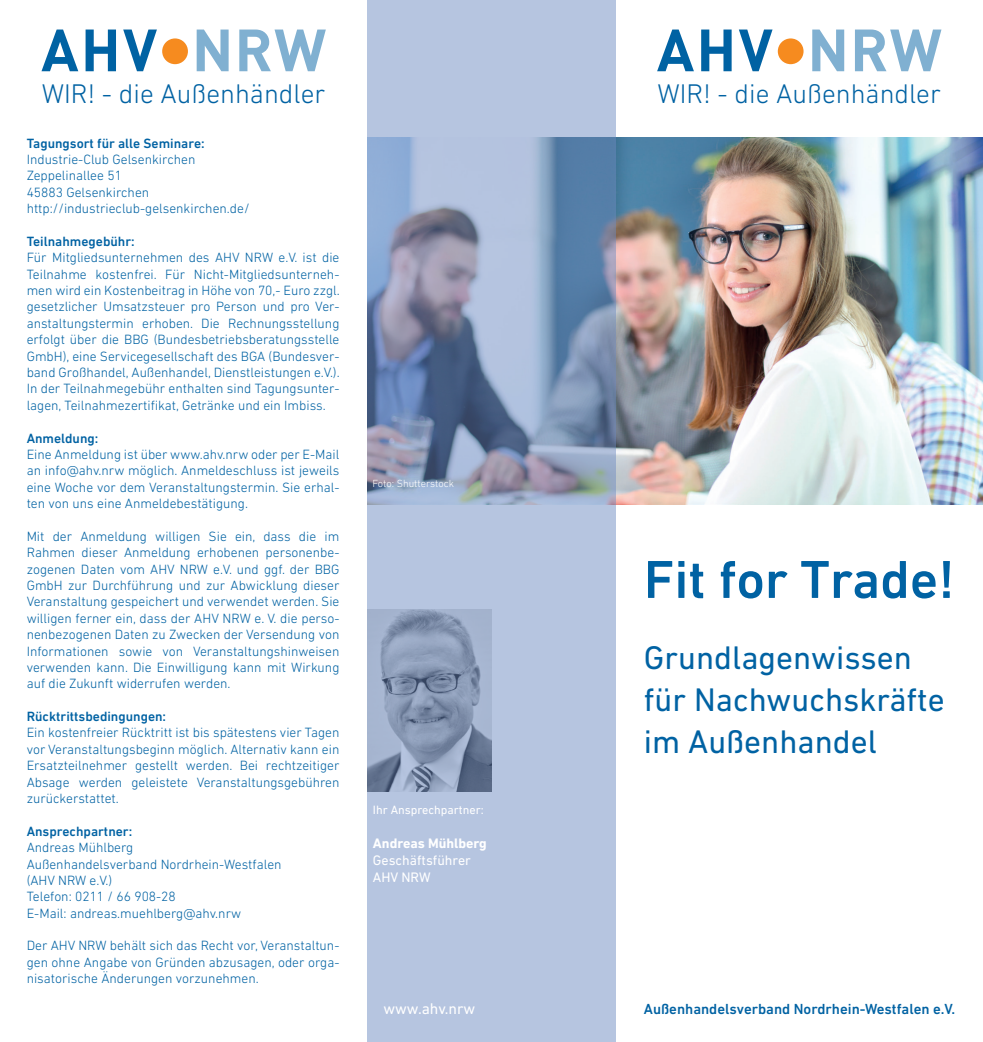
<style>
.page{position:relative;width:983px;height:1042px;background:#fff}
.page>*{position:absolute;margin:0;border:0;box-sizing:border-box;transform-origin:0 0}
.t1{font:500 54.25px "DIN Next LT Pro";color:#0062a3}
.t2{font:33.25px/42px "DIN Next LT Pro";color:#0062a3}
.t3{font:300 27.47px "DIN Next LT Pro";color:#0062a3}
.t4{font:15.75px "DIN Next LT Pro";color:#fff}
.t5{font:500 14.88px "DIN Next LT Pro";color:#0062a3}
.t6{font:14px "DIN Next LT Pro";color:#fff}
.t7{font:700 14px "DIN Next LT Pro";color:#fff}
.t8{font:300 13.65px/16.4px "DIN Next LT Pro";color:#0062a3;text-align:justify}
.t9{font:500 13.65px "DIN Next LT Pro";color:#0062a3}
.t10{font:12.25px "DIN Next LT Pro";color:#fff}
.t11{font:300 10.5px "DIN Next LT Pro";color:#fff}
</style>
<div class="page">
<img style="left:615px;top:137px;width:367px;height:368px">
<svg style="left:812px;top:30px;width:129px;height:41px"></svg>
<svg style="left:657px;top:30px;width:115px;height:41px"></svg>
<div style="left:777px;top:38px;width:26px;height:26px;background:#f68b1f;border-radius:50%"></div>
<svg style="left:197px;top:30px;width:129px;height:41px"></svg>
<svg style="left:41px;top:30px;width:116px;height:41px"></svg>
<div style="left:162px;top:38px;width:26px;height:26px;background:#f68b1f;border-radius:50%"></div>
<svg style="left:367px;top:0;width:248px;height:1042px;background:#a1b1cd"></svg>
<p class="t3" style="left:42px;top:78px;width:285px">WIR! - die Außenhändler</p>
<p class="t3" style="left:657px;top:78px;width:285px">WIR! - die Außenhändler</p>
<p class="t9" style="left:27px;top:135px;width:179px">Tagungsort für alle Seminare:</p>
<p class="t8" style="left:27px;top:151px;width:170px">Industrie-Club Gelsenkirchen</p>
<p class="t8" style="left:27px;top:167px;width:97px">Zeppelinallee 51</p>
<p class="t8" style="left:27px;top:184px;width:124px">45883 Gelsenkirchen</p>
<p class="t8" style="left:27px;top:200px;width:224px">http://industrieclub-gelsenkirchen.de/</p>
<p class="t9" style="left:27px;top:233px;width:109px">Teilnahmegebühr:</p>
<p class="t8" style="left:27px;top:249px;width:314px">Für Mitgliedsunternehmen des AHV NRW e.V. ist die Teilnahme kostenfrei. Für Nicht-Mitgliedsunterneh&shy;men wird ein Kostenbeitrag in Höhe von 70,- Euro zzgl. gesetzlicher Umsatzsteuer pro Person und pro Ver&shy;anstaltungstermin erhoben. Die Rechnungsstellung erfolgt über die BBG (Bundesbetriebsberatungsstelle GmbH), eine Servicegesellschaft des BGA (Bundesver&shy;band Großhandel, Außenhandel, Dienstleistungen e.V.).<br>In der Teilnahmegebühr enthalten sind Tagungsunter&shy;lagen, Teilnahmezertifikat, Getränke und ein Imbiss.</p>
<p class="t9" style="left:27px;top:430px;width:73px">Anmeldung:</p>
<p class="t8" style="left:27px;top:446px;width:314px">Eine Anmeldung ist über www.ahv.nrw oder per E-Mail an info@ahv.nrw möglich. Anmeldeschluss ist jeweils eine Woche vor dem Veranstaltungstermin. Sie erhal&shy;ten von uns eine Anmeldebestätigung.</p>
<p class="t8" style="left:27px;top:528px;width:314px">Mit der Anmeldung willigen Sie ein, dass die im Rahmen dieser Anmeldung erhobenen personenbe&shy;zogenen Daten vom AHV NRW e.V. und ggf. der BBG GmbH zur Durchführung und zur Abwicklung dieser Veranstaltung gespeichert und verwendet werden. Sie willigen ferner ein, dass der AHV NRW e. V. die perso&shy;nenbezogenen Daten zu Zwecken der Versendung von Informationen sowie von Veranstaltungshinweisen verwenden kann. Die Einwilligung kann mit Wirkung auf die Zukunft widerrufen werden.</p>
<p class="t9" style="left:27px;top:708px;width:141px">Rücktrittsbedingungen:</p>
<p class="t8" style="left:27px;top:724px;width:314px">Ein kostenfreier Rücktritt ist bis spätestens vier Tagen vor Veranstaltungsbeginn möglich. Alternativ kann ein Ersatzteilnehmer gestellt werden. Bei rechtzeitiger Absage werden geleistete Veranstaltungsgebühren zurückerstattet.</p>
<p class="t9" style="left:27px;top:823px;width:107px">Ansprechpartner:</p>
<p class="t8" style="left:27px;top:839px;width:108px">Andreas Mühlberg</p>
<p class="t8" style="left:27px;top:855px;width:256px">Außenhandelsverband Nordrhein-Westfalen (AHV NRW e.V.)</p>
<p class="t8" style="left:27px;top:888px;width:151px">Telefon: 0211 / 66 908-28</p>
<p class="t8" style="left:27px;top:904px;width:216px">E-Mail: andreas.muehlberg@ahv.nrw</p>
<p class="t8" style="left:27px;top:937px;width:314px">Der AHV NRW behält sich das Recht vor, Veranstaltun&shy;gen ohne Angabe von Gründen abzusagen, oder orga&shy;nisatorische Änderungen vorzunehmen.</p>
<p class="t11" style="left:372px;top:477px;width:83px">Foto: Shutterstock</p>
<p class="t10" style="left:373px;top:803px;width:112px">Ihr Ansprechpartner:</p>
<p class="t7" style="left:373px;top:835px;width:115px">Andreas Mühlberg</p>
<p class="t6" style="left:373px;top:852px;width:99px">Geschäftsführer</p>
<p class="t6" style="left:373px;top:869px;width:59px">AHV NRW</p>
<p class="t4" style="left:383px;top:1000px;width:93px">www.ahv.nrw</p>
<p class="t1" style="left:643px;top:548px;width:312px">Fit for Trade!</p>
<p class="t2" style="left:643px;top:636px;width:302px">Grundlagenwissen für Nachwuchskräfte im Außenhandel</p>
<p class="t5" style="left:643px;top:1000px;width:313px">Außenhandelsverband Nordrhein-Westfalen e.V.</p>
</div>
